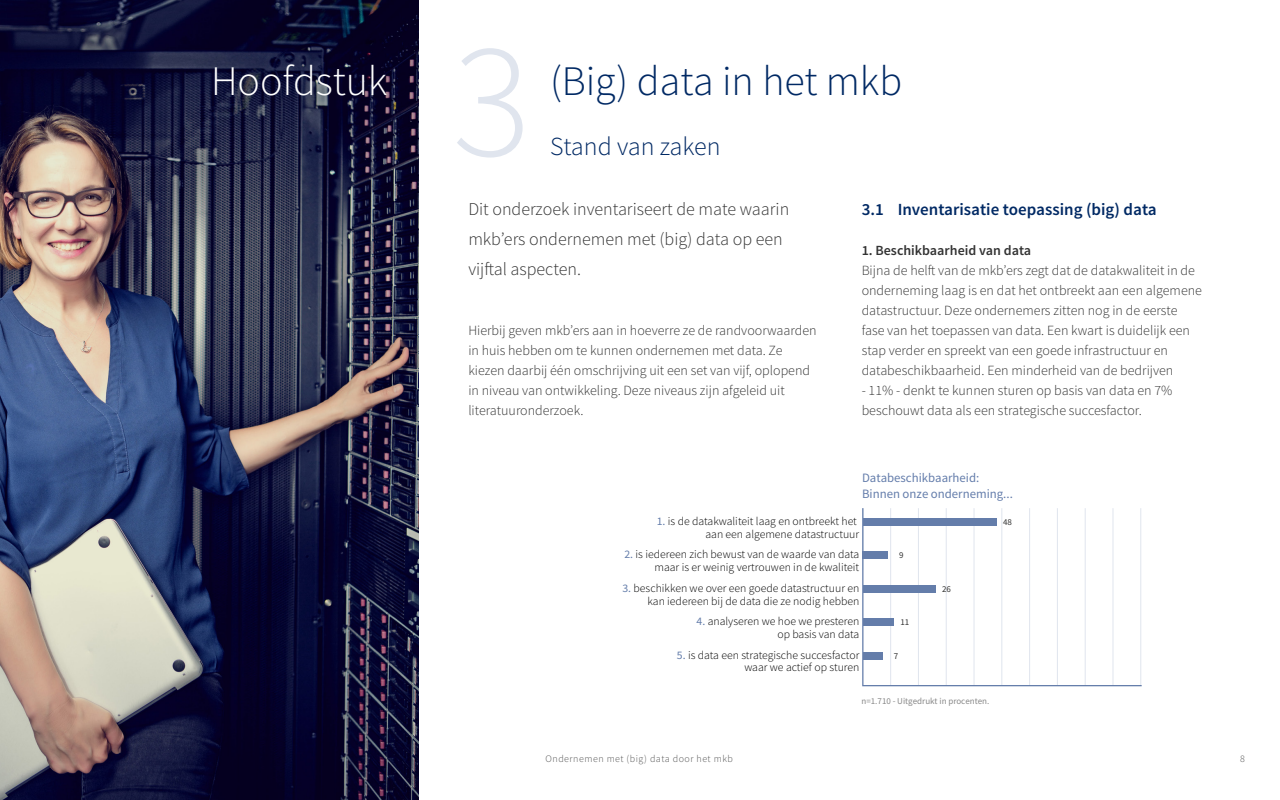
<style>
.page{position:relative;width:1280px;height:800px;background:#fff}
.page>*{position:absolute;margin:0;border:0;box-sizing:border-box;transform-origin:0 0}
.t1{font:300 165px "Source Sans Pro";color:#e0e5ee}
.t2{font:300 42px "Source Sans Pro";color:#002964}
.t3{font:300 42px "Source Sans Pro";color:#fff}
.t4{font:300 26px "Source Sans Pro";color:#002964}
.t5{font:300 18px/30px "Source Sans Pro";color:#333}
.t6{font:600 17px "Source Sans Pro";color:#002964}
.t7{font:300 14px/20px "Source Sans Pro";color:#333}
.t8{font:600 14px "Source Sans Pro";color:#333}
.t9{font:12.8px/15.4px "Source Sans Pro";color:#647dab}
.t10{font:300 11.5px/12.8px "Source Sans Pro";color:#000;text-align:right}
.t11{font:300 10px "Source Sans Pro";letter-spacing:.05em;color:#545454}
.t12{font:9px "Source Sans Pro";color:#878787}
.t13{font:9px "Source Sans Pro";color:#333}
.s1{font-weight:400;color:#647daa}
</style>
<div class="page">
<img style="left:0;top:0;width:418px;height:800px">
<svg style="left:862px;top:508px;width:280px;height:179px"></svg>
<div style="left:863px;top:519px;width:133px;height:7px;background:#647daa"></div>
<div style="left:863px;top:552px;width:25px;height:7px;background:#647daa"></div>
<div style="left:863px;top:585px;width:72px;height:7px;background:#647daa"></div>
<div style="left:863px;top:619px;width:31px;height:7px;background:#647daa"></div>
<div style="left:863px;top:652px;width:19px;height:7px;background:#647daa"></div>
<h2 class="t3" style="left:211px;top:55px;width:178px">Hoofdstuk</h2>
<h1 class="t1" style="left:452px;top:1px;width:81px">3</h1>
<h2 class="t2" style="left:550px;top:55px;width:354px">(Big) data in het mkb</h2>
<h3 class="t4" style="left:550px;top:130px;width:172px">Stand van zaken</h3>
<p class="t5" style="left:468px;top:194px;width:322px">Dit onderzoek inventariseert de mate waarin mkb’ers ondernemen met (big) data op een vijftal aspecten.</p>
<p class="t6" style="left:862px;top:199px;width:297px">3.1 Inventarisatie toepassing (big) data</p>
<p class="t8" style="left:862px;top:242px;width:171px">1. Beschikbaarheid van data</p>
<p class="t7" style="left:862px;top:260px;width:342px">Bijna de helft van de mkb’ers zegt dat de datakwaliteit in de onderneming laag is en dat het ontbreekt aan een algemene datastructuur. Deze ondernemers zitten nog in de eerste fase van het toepassen van data. Een kwart is duidelijk een stap verder en spreekt van een goede infrastructuur en databeschikbaarheid. Een minderheid van de bedrijven</p>
<p class="t7" style="left:862px;top:380px;width:312px">- 11% - denkt te kunnen sturen op basis van data en 7% beschouwt data als een strategische succesfactor.</p>
<p class="t7" style="left:468px;top:320px;width:350px">Hierbij geven mkb’ers aan in hoeverre ze de randvoorwaarden in huis hebben om te kunnen ondernemen met data. Ze kiezen daarbij één omschrijving uit een set van vijf, oplopend in niveau van ontwikkeling. Deze niveaus zijn afgeleid uit literatuuronderzoek.</p>
<p class="t9" style="left:862px;top:470px;width:152px">Databeschikbaarheid:<br>Binnen onze onderneming...</p>
<p class="t10" style="left:657px;top:515px;width:204px"><span class="s1">1.</span> is de datakwaliteit laag en ontbreekt het aan een algemene datastructuur</p>
<p class="t10" style="left:624px;top:548px;width:236px"><span class="s1">2.</span> is iedereen zich bewust van de waarde van data maar is er weinig vertrouwen in de kwaliteit</p>
<p class="t13" style="left:899px;top:550px;width:6px">9</p>
<p class="t10" style="left:622px;top:582px;width:238px"><span class="s1">3.</span> beschikken we over een goede datastructuur en kan iedereen bij de data die ze nodig hebben</p>
<p class="t13" style="left:942px;top:583px;width:10px">26</p>
<p class="t10" style="left:697px;top:615px;width:164px"><span class="s1">4.</span> analyseren we hoe we presteren op basis van data</p>
<p class="t13" style="left:900px;top:617px;width:10px">11</p>
<p class="t10" style="left:677px;top:648px;width:184px"><span class="s1">5.</span> is data een strategische succesfactor waar we actief op sturen</p>
<p class="t13" style="left:894px;top:650px;width:6px">7</p>
<p class="t12" style="left:862px;top:695px;width:129px">n=1.710 - Uitgedrukt in procenten.</p>
<p class="t13" style="left:1003px;top:516px;width:10px">48</p>
<p class="t11" style="left:546px;top:753px;width:189px">Ondernemen met (big) data door het mkb</p>
<p class="t11" style="left:1240px;top:753px;width:6px">8</p>
</div>
